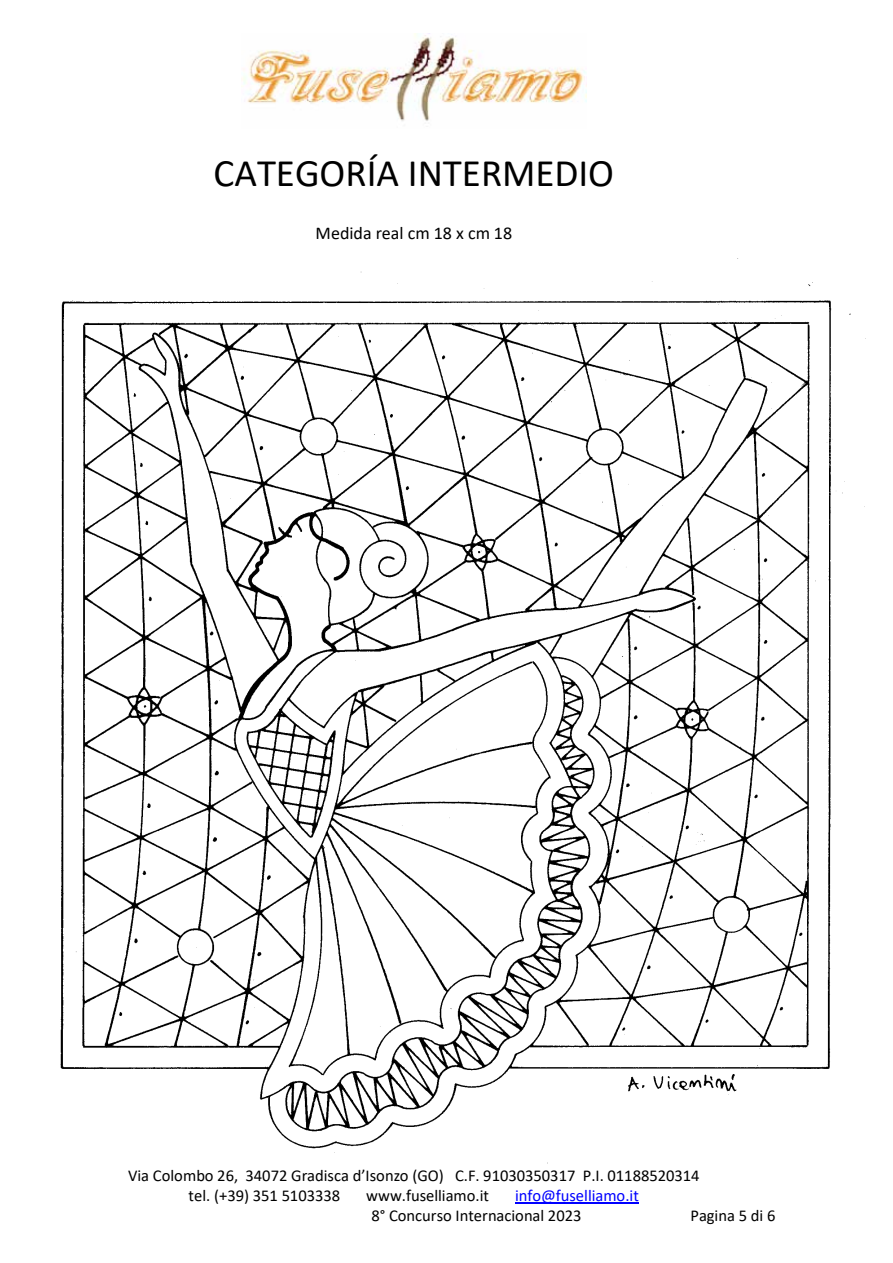
<style>
.page{position:relative;width:893px;height:1263px;background:#fff}
.page>*{position:absolute;margin:0;border:0;box-sizing:border-box;transform-origin:0 0}
.t1{font:39px "Calibri";color:#000}
.t2{font:18px "Calibri";color:#000}
.t3{font:16.5px/20.1px "Calibri";color:#000}
.t4{font:16.5px "Calibri";color:#00f}
</style>
<div class="page">
<img style="left:241px;top:34px;width:345px;height:87px">
<hr style="left:515px;top:1202px;width:124px;height:2px;background:#00f">
<img style="left:60px;top:258px;width:806px;height:922px">
<h1 class="t1" style="left:213px;top:146px;width:402px">CATEGORÍA INTERMEDIO</h1>
<p class="t2" style="left:316px;top:221px;width:198px">Medida real cm 18 x cm 18</p>
<p class="t3" style="left:189px;top:1165px;width:512px;text-indent:-60px">Via Colombo 26, 34072 Gradisca d’Isonzo (GO) C.F. 91030350317 P.I. 01188520314 tel. (+39) 351 5103338</p>
<p class="t3" style="left:366px;top:1185px;width:124px">www.fuselliamo.it</p>
<p class="t4" style="left:515px;top:1184px;width:125px">info@fuselliamo.it</p>
<p class="t3" style="left:371px;top:1205px;width:212px">8° Concurso Internacional 2023</p>
<p class="t3" style="left:690px;top:1205px;width:87px">Pagina 5 di 6</p>
</div>
